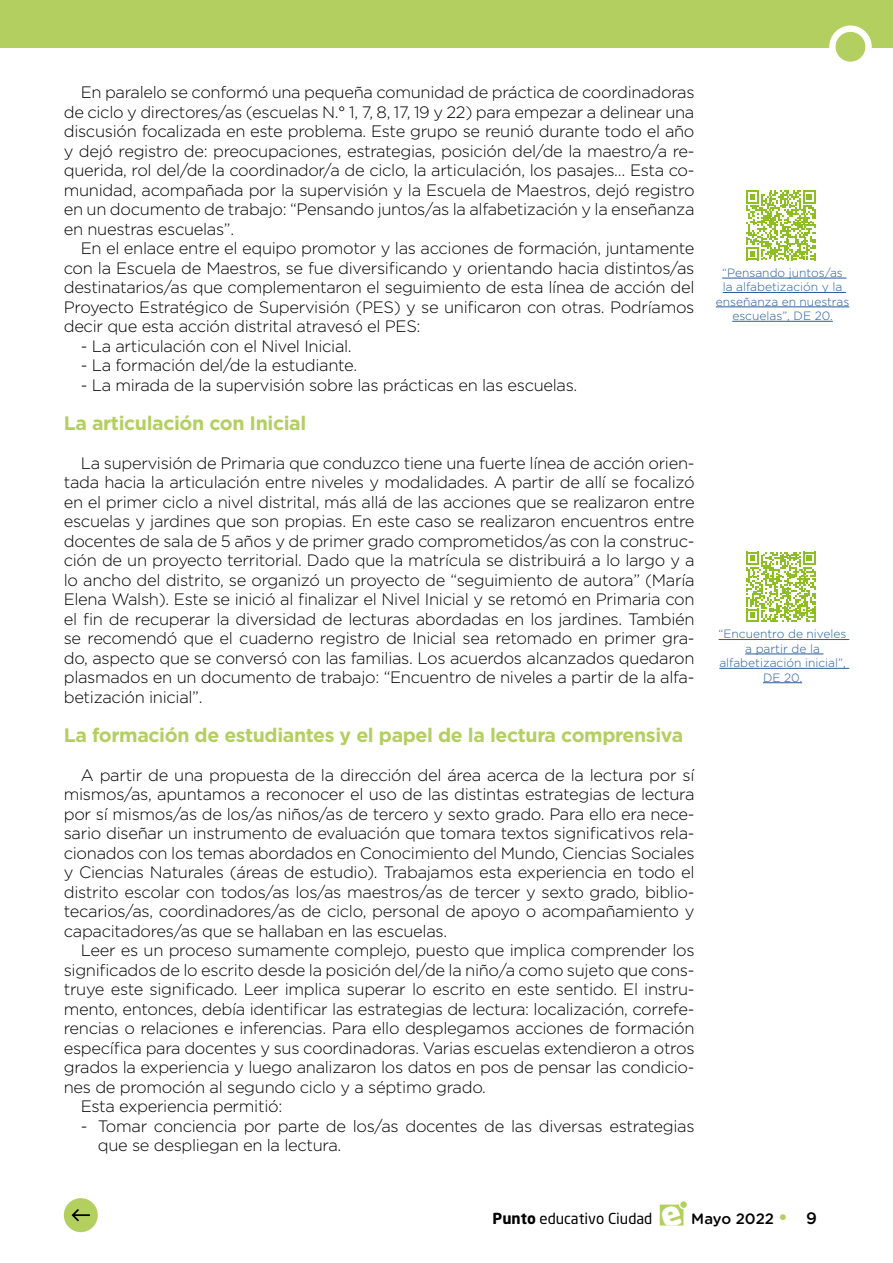
<style>
.page{position:relative;width:893px;height:1263px;background:#fff}
.page>*{position:absolute;margin:0;border:0;box-sizing:border-box;transform-origin:0 0}
.t1{font:700 19.5px "Gotham";letter-spacing:-.02em;color:#b3cf60}
.t2{font:300 16.5px/19.5px "Gotham";letter-spacing:-.02em;color:#000;text-align:justify}
.t3{font:15px "Neo Sans";color:#000}
.t4{font:500 15px "Gotham Rounded";letter-spacing:-.005em;color:#000}
.t5{font:300 12px/14.4px "Gotham";color:#275b9b;text-align:center}
.s1{font-weight:700}
.s2{font-family:"Gotham";font-weight:700;font-size:19.5px;color:#b3cf60}
.s3{font-size:16.5px}
</style>
<div class="page">
<div style="left:0;top:0;width:893px;height:48px;background:#b3cf60"></div>
<div style="left:829px;top:26px;width:43px;height:42px;background:#fff;border-radius:50%"></div>
<div style="left:836px;top:32px;width:29px;height:30px;background:#b3cf60;border-radius:50%"></div>
<div style="left:680px;top:1201px;width:7px;height:7px;background:#b3cf60;border-radius:50%"></div>
<div style="left:64px;top:1198px;width:34px;height:34px;background:#b3cf60;border-radius:50%"></div>
<svg style="left:72px;top:1209px;width:18px;height:12px"></svg>
<svg style="left:746px;top:190px;width:70px;height:70px"></svg>
<hr style="left:722px;top:278px;width:124px;height:1px;background:#275b9b">
<hr style="left:723px;top:292px;width:123px;height:1px;background:#275b9b">
<hr style="left:716px;top:307px;width:133px;height:1px;background:#275b9b">
<hr style="left:732px;top:321px;width:101px;height:1px;background:#275b9b">
<svg style="left:746px;top:552px;width:70px;height:70px"></svg>
<hr style="left:719px;top:639px;width:130px;height:1px;background:#275b9b">
<hr style="left:745px;top:654px;width:78px;height:1px;background:#275b9b">
<hr style="left:719px;top:668px;width:130px;height:1px;background:#275b9b">
<hr style="left:763px;top:682px;width:39px;height:1px;background:#275b9b">
<svg style="left:660px;top:1204px;width:23px;height:22px"></svg>
<p class="t2" style="left:64px;top:82px;width:632px;text-indent:17px">En paralelo se conformó una pequeña comunidad de práctica de coordinadoras de ciclo y directores/as (escuelas N.° 1, 7, 8, 17, 19 y 22) para empezar a delinear una discusión focalizada en este problema. Este grupo se reunió durante todo el año y dejó registro de: preocupaciones, estrategias, posición del/de la maestro/a re&shy;querida, rol del/de la coordinador/a de ciclo, la articulación, los pasajes… Esta co&shy;munidad, acompañada por la supervisión y la Escuela de Maestros, dejó registro en un documento de trabajo: “Pensando juntos/as la alfabetización y la enseñanza en nuestras escuelas”.</p>
<p class="t2" style="left:64px;top:238px;width:632px;text-indent:17px">En el enlace entre el equipo promotor y las acciones de formación, juntamente con la Escuela de Maestros, se fue diversificando y orientando hacia distintos/as destinatarios/as que complementaron el seguimiento de esta línea de acción del Proyecto Estratégico de Supervisión (PES) y se unificaron con otras. Podríamos decir que esta acción distrital atravesó el PES:</p>
<p class="t2" style="left:81px;top:336px;width:272px">- La articulación con el Nivel Inicial.</p>
<p class="t2" style="left:81px;top:355px;width:278px">- La formación del/de la estudiante.</p>
<p class="t2" style="left:81px;top:375px;width:498px">- La mirada de la supervisión sobre las prácticas en las escuelas.</p>
<p class="t1" style="left:64px;top:410px;width:244px">La articulación con Inicial</p>
<p class="t2" style="left:64px;top:453px;width:632px;text-indent:17px">La supervisión de Primaria que conduzco tiene una fuerte línea de acción orien&shy;tada hacia la articulación entre niveles y modalidades. A partir de allí se focalizó en el primer ciclo a nivel distrital, más allá de las acciones que se realizaron entre escuelas y jardines que son propias. En este caso se realizaron encuentros entre docentes de sala de 5 años y de primer grado comprometidos/as con la construc&shy;ción de un proyecto territorial. Dado que la matrícula se distribuirá a lo largo y a lo ancho del distrito, se organizó un proyecto de “seguimiento de autora” (María Elena Walsh). Este se inició al finalizar el Nivel Inicial y se retomó en Primaria con el fin de recuperar la diversidad de lecturas abordadas en los jardines. También se recomendó que el cuaderno registro de Inicial sea retomado en primer gra&shy;do, aspecto que se conversó con las familias. Los acuerdos alcanzados quedaron plasmados en un documento de trabajo: “Encuentro de niveles a partir de la alfa&shy;betización inicial”.</p>
<p class="t1" style="left:64px;top:722px;width:621px">La formación de estudiantes y el papel de la lectura comprensiva</p>
<p class="t2" style="left:64px;top:765px;width:632px;text-indent:17px">A partir de una propuesta de la dirección del área acerca de la lectura por sí mismos/as, apuntamos a reconocer el uso de las distintas estrategias de lectura por sí mismos/as de los/as niños/as de tercero y sexto grado. Para ello era nece&shy;sario diseñar un instrumento de evaluación que tomara textos significativos rela&shy;cionados con los temas abordados en Conocimiento del Mundo, Ciencias Sociales y Ciencias Naturales (áreas de estudio). Trabajamos esta experiencia en todo el distrito escolar con todos/as los/as maestros/as de tercer y sexto grado, biblio&shy;tecarios/as, coordinadores/as de ciclo, personal de apoyo o acompañamiento y capacitadores/as que se hallaban en las escuelas.</p>
<p class="t2" style="left:81px;top:940px;width:615px">Leer es un proceso sumamente complejo, puesto que implica comprender los</p>
<p class="t2" style="left:64px;top:960px;width:632px">significados de lo escrito desde la posición del/de la niño/a como sujeto que cons-</p>
<p class="t2" style="left:64px;top:979px;width:632px">truye este significado. Leer implica superar lo escrito en este sentido. El instru-</p>
<p class="t2" style="left:64px;top:999px;width:632px">mento, entonces, debía identificar las estrategias de lectura: localización, correfe-</p>
<p class="t2" style="left:64px;top:1018px;width:632px">rencias o relaciones e inferencias. Para ello desplegamos acciones de formación</p>
<p class="t2" style="left:64px;top:1038px;width:632px">específica para docentes y sus coordinadoras. Varias escuelas extendieron a otros</p>
<p class="t2" style="left:64px;top:1057px;width:632px">grados la experiencia y luego analizaron los datos en pos de pensar las condicio-</p>
<p class="t2" style="left:64px;top:1077px;width:424px">nes de promoción al segundo ciclo y a séptimo grado.</p>
<p class="t2" style="left:81px;top:1096px;width:203px">Esta experiencia permitió:</p>
<p class="t2" style="left:98px;top:1116px;width:598px;text-indent:-17px">- Tomar conciencia por parte de los/as docentes de las diversas estrategias que se despliegan en la lectura.</p>
<p class="t5" style="left:716px;top:265px;width:135px">“Pensando juntos/as la alfabetización y la enseñanza en nuestras escuelas”, DE 20.</p>
<p class="t5" style="left:719px;top:626px;width:129px">“Encuentro de niveles a partir de la alfabetización inicial”,<br>DE 20.</p>
<p class="t3" style="left:493px;top:1212px;width:161px"><span class="s1">Punto</span> educativo Ciudad</p>
<p class="t4" style="left:691px;top:1208px;width:127px">Mayo 2022 <span class="s2">•</span> <span class="s3">9</span></p>
</div>
